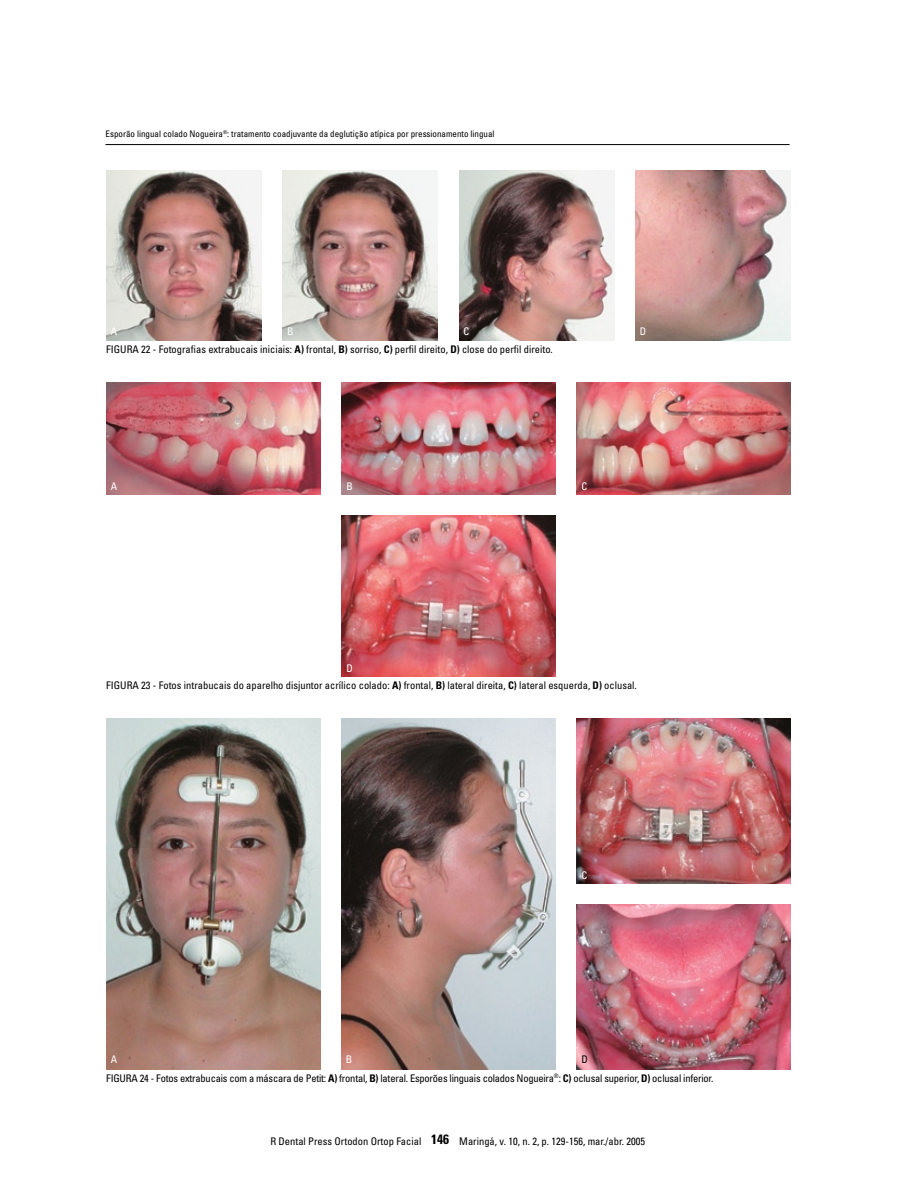
<style>
.page{position:relative;width:918px;height:1188px;background:#fff}
.page>*{position:absolute;margin:0;border:0;box-sizing:border-box;transform-origin:0 0}
.t1{font:condensed 10.5px "Univers";color:#000}
.t2{font:condensed 10.5px "Univers";letter-spacing:-.02em;color:#000}
.t3{font:condensed 10.5px "Univers";color:#fff}
.t4{font:condensed 9px "Univers";color:#000}
.s1{font-weight:700}
.s2{font-weight:700;font-size:13.5px}
</style>
<div class="page">
<hr style="left:105px;top:144px;width:685px;height:1px;background:#000">
<img style="left:106px;top:170px;width:155px;height:170px">
<img style="left:283px;top:170px;width:155px;height:170px">
<img style="left:459px;top:170px;width:155px;height:170px">
<img style="left:635px;top:170px;width:155px;height:170px">
<img style="left:341px;top:382px;width:214px;height:112px">
<img style="left:106px;top:382px;width:214px;height:112px">
<img style="left:577px;top:382px;width:213px;height:112px">
<img style="left:341px;top:516px;width:214px;height:161px">
<img style="left:106px;top:718px;width:214px;height:351px">
<img style="left:341px;top:718px;width:214px;height:351px">
<img style="left:577px;top:718px;width:213px;height:165px">
<img style="left:577px;top:904px;width:213px;height:165px">
<p class="t4" style="left:106px;top:128px;width:391px">Esporão lingual colado Nogueira<sup>®</sup>: tratamento coadjuvante da deglutição atípica por pressionamento lingual</p>
<p class="t3" style="left:111px;top:325px;width:8px">A</p>
<p class="t3" style="left:287px;top:325px;width:8px">B</p>
<p class="t3" style="left:464px;top:325px;width:7px">C</p>
<p class="t3" style="left:640px;top:325px;width:8px">D</p>
<p class="t1" style="left:106px;top:343px;width:448px">FIGU RA 22 - Fotografias extrabucais iniciais: <span class="s1">A)</span> frontal, <span class="s1">B)</span> sorriso, <span class="s1">C)</span> perfil direito, <span class="s1">D)</span> close do perfil direito.</p>
<p class="t3" style="left:111px;top:479px;width:8px">A</p>
<p class="t3" style="left:347px;top:479px;width:8px">B</p>
<p class="t3" style="left:582px;top:479px;width:7px">C</p>
<p class="t3" style="left:347px;top:661px;width:8px">D</p>
<p class="t1" style="left:106px;top:679px;width:532px">FIGU RA 23 - Fotos intrabucais do aparelho disjuntor acrílico colado: <span class="s1">A)</span> frontal, <span class="s1">B)</span> lateral direita, <span class="s1">C)</span> lateral esquerda, <span class="s1">D)</span> oclusal.</p>
<p class="t3" style="left:582px;top:869px;width:7px">C</p>
<p class="t3" style="left:111px;top:1053px;width:8px">A</p>
<p class="t3" style="left:346px;top:1053px;width:8px">B</p>
<p class="t1" style="left:582px;top:1053px;width:8px">D</p>
<p class="t2" style="left:106px;top:1071px;width:609px">FIGU RA 24 - Fotos extrabucais com a máscara de Petit: <span class="s1">A)</span> frontal, <span class="s1">B)</span> lateral. Esporões linguais colados Nogueira<sup>®</sup>: <span class="s1">C)</span> oclusal superior, <span class="s1">D)</span> oclusal inferior.</p>
<p class="t1" style="left:270px;top:1134px;width:376px">R Dental Press Ortodon Ortop Facial <span class="s2">146</span> Maringá, v. 10, n. 2, p. 129-156, mar./abr. 2005</p>
</div>
